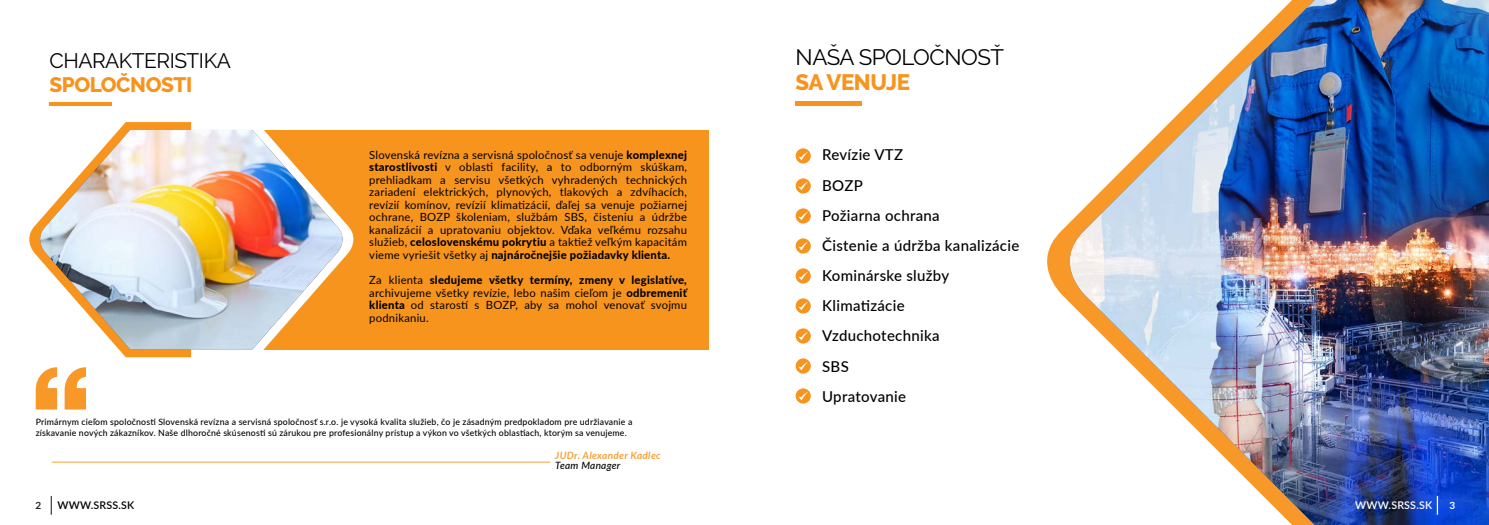
<style>
.page{position:relative;width:1489px;height:525px;background:#fff}
.page>*{position:absolute;margin:0;border:0;box-sizing:border-box;transform-origin:0 0}
.t1{font:22.25px "Raleway";letter-spacing:-.02em;color:#000}
.t2{font:800 22.25px "Raleway";letter-spacing:-.02em;color:#f7941e}
.t3{font:20.88px "Raleway";letter-spacing:-.02em;color:#000}
.t4{font:800 20.88px "Raleway";letter-spacing:-.02em;color:#f7941e}
.t5{font:500 15px/30.1px "Lato";letter-spacing:.02em;color:#000}
.t6{font:11.25px/12.5px "Lato";letter-spacing:.02em;color:#000;text-align:justify}
.t7{font:600 10.62px "Lato";letter-spacing:.02em;color:#000}
.t8{font:600 10.62px "Lato";letter-spacing:.02em;color:#fff}
.t9{font:italic 700 10px "Lato";letter-spacing:.03em;color:#f9a13c}
.t10{font:italic 500 10px "Lato";letter-spacing:.03em;color:#000}
.t11{font:700 10px "Lato";color:#292829}
.t12{font:700 10px "Lato";color:#fff}
.t13{font:500 8.75px/10.9px "Lato";letter-spacing:.02em;color:#000}
.s1{font-weight:800}
</style>
<div class="page">
<div style="left:238px;top:130px;width:471px;height:219px;background:#f7941e"></div>
<svg style="left:29px;top:122px;width:162px;height:235px"></svg>
<hr style="left:49px;top:102px;width:62px;height:4px;background:#f7941e">
<svg style="left:34px;top:130px;width:314px;height:219px"></svg>
<img style="left:39px;top:130px;width:305px;height:219px">
<svg style="left:35px;top:367px;width:51px;height:42px"></svg>
<hr style="left:52px;top:461px;width:498px;height:1px;background:#f99d34">
<hr style="left:795px;top:101px;width:66px;height:4px;background:#f7941e">
<svg style="left:1052px;top:224px;width:16px;height:77px"></svg>
<img style="left:1068px;top:0;width:420px;height:524px">
<svg style="left:795px;top:148px;width:15px;height:15px"></svg>
<svg style="left:798px;top:151px;width:10px;height:9px"></svg>
<svg style="left:795px;top:268px;width:15px;height:15px"></svg>
<svg style="left:798px;top:271px;width:10px;height:9px"></svg>
<svg style="left:795px;top:178px;width:15px;height:15px"></svg>
<svg style="left:798px;top:181px;width:10px;height:9px"></svg>
<svg style="left:795px;top:298px;width:15px;height:15px"></svg>
<svg style="left:798px;top:301px;width:10px;height:9px"></svg>
<svg style="left:795px;top:208px;width:15px;height:15px"></svg>
<svg style="left:798px;top:211px;width:10px;height:9px"></svg>
<svg style="left:795px;top:328px;width:15px;height:15px"></svg>
<svg style="left:798px;top:331px;width:10px;height:9px"></svg>
<svg style="left:795px;top:238px;width:15px;height:15px"></svg>
<svg style="left:798px;top:241px;width:10px;height:9px"></svg>
<svg style="left:795px;top:358px;width:15px;height:15px"></svg>
<svg style="left:798px;top:361px;width:10px;height:9px"></svg>
<svg style="left:795px;top:388px;width:15px;height:15px"></svg>
<svg style="left:798px;top:391px;width:10px;height:9px"></svg>
<svg style="left:51px;top:495px;width:1px;height:19px"></svg>
<svg style="left:1436px;top:495px;width:1px;height:19px"></svg>
<h2 class="t3" style="left:49px;top:49px;width:183px">CHARAKTERISTIKA</h2>
<h2 class="t4" style="left:49px;top:72px;width:144px">SPOLOČNOSTI</h2>
<p class="t6" style="left:369px;top:148px;width:319px">Slovenská revízna a servisná spoločnosť sa venuje <span class="s1">komplexnej starostlivosti</span> v oblasti facility, a to odborným skúškam, prehliadkam a servisu všetkých vyhradených technických zariadení elektrických, plynových, tlakových a zdvíhacích, revízií komínov, revízií klimatizácií, ďaľej sa venuje požiarnej ochrane, BOZP školeniam, službám SBS, čisteniu a údržbe kanalizácií a upratovaniu objektov. Vďaka veľkému rozsahu služieb, <span class="s1">celoslovenskému pokrytiu</span> a taktiež veľkým kapacitám vieme vyriešit všetky aj <span class="s1">najnáročnejšie požiadavky klienta.</span></p>
<p class="t6" style="left:369px;top:273px;width:319px">Za klienta <span class="s1">sledujeme všetky termíny, zmeny v legislatíve, </span>archivujeme všetky revízie, lebo našim cieľom je <span class="s1">odbremeniť klienta</span> od starostí s BOZP, aby sa mohol venovať svojmu podnikaniu.</p>
<p class="t13" style="left:36px;top:416px;width:598px">Primárnym cieľom spoločnosti Slovenská revízna a servisná spoločnosť s.r.o. je vysoká kvalita služieb, čo je zásadným predpokladom pre udržiavanie a získavanie nových zákazníkov. Naše dlhoročné skúsenosti sú zárukou pre profesionálny prístup a výkon vo všetkých oblastiach, ktorým sa venujeme.</p>
<p class="t9" style="left:555px;top:448px;width:107px">JUDr. Alexander Kadlec</p>
<p class="t10" style="left:555px;top:458px;width:67px">Team Manager</p>
<h1 class="t1" style="left:795px;top:44px;width:210px">NAŠA SPOLOČNOSŤ</h1>
<h1 class="t2" style="left:795px;top:69px;width:116px">SA VENUJE</h1>
<h3 class="t5" style="left:822px;top:139px;width:199px">Revízie VTZ<br>BOZP<br>Požiarna ochrana<br>Čistenie a údržba kanalizácie<br>Kominárske služby<br>Klimatizácie<br>Vzduchotechnika<br>SBS<br>Upratovanie</h3>
<p class="t11" style="left:35px;top:498px;width:7px">2</p>
<p class="t7" style="left:57px;top:497px;width:78px">WWW.SRSS.SK</p>
<p class="t8" style="left:1355px;top:497px;width:78px">WWW.SRSS.SK</p>
<p class="t12" style="left:1449px;top:498px;width:7px">3</p>
</div>
